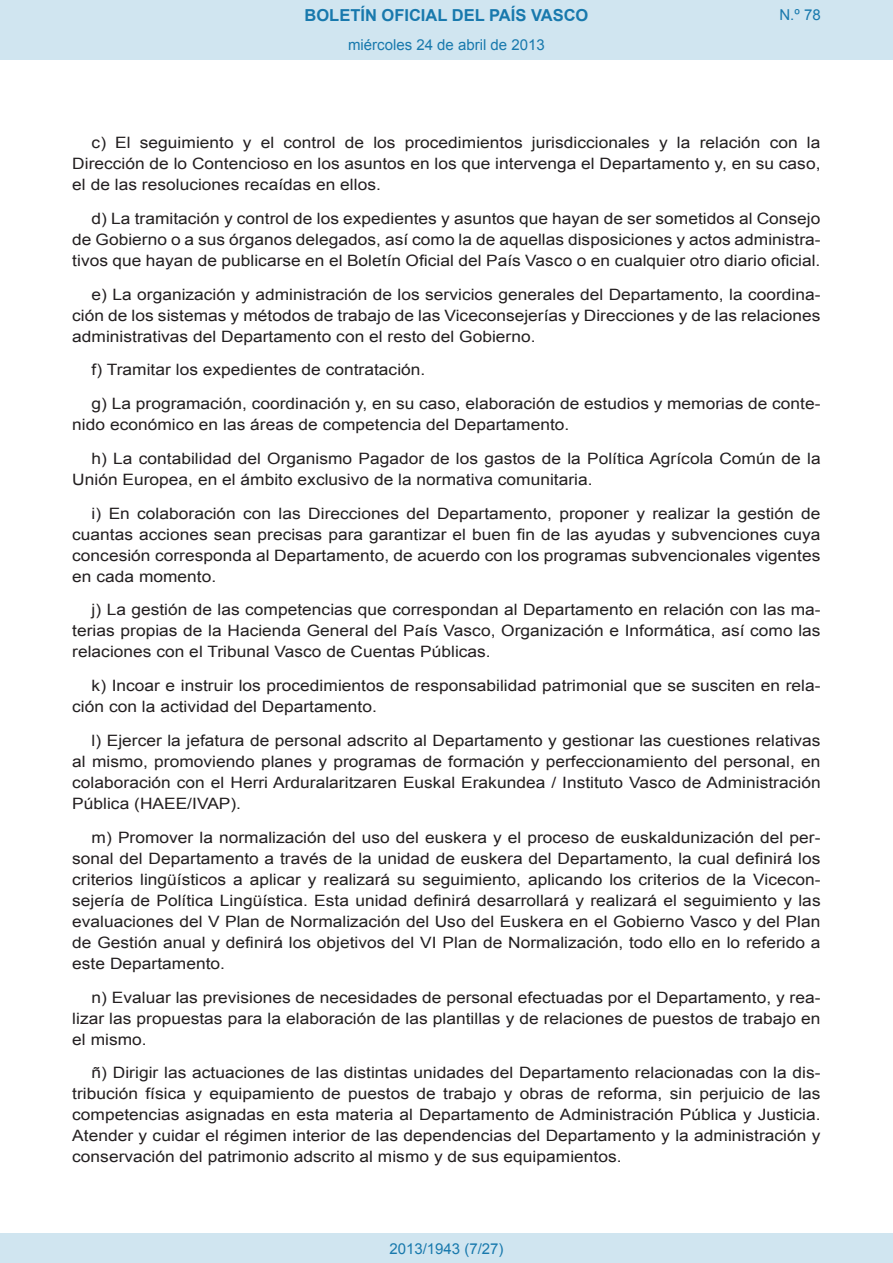
<style>
.page{position:relative;width:893px;height:1263px;background:#fff}
.page>*{position:absolute;margin:0;border:0;box-sizing:border-box;transform-origin:0 0}
.t1{font:700 16.5px "Arial";color:#1879ad}
.BOPVDetalle{font:15.6px/21px "Arial";color:#231f20;text-align:justify;scale:1.11 1}
.Paginacion_Centro{font:15px "Arial";color:#1879ad}
</style>
<div class="page">
<div style="left:0;top:0;width:893px;height:60px;background:#d0e5f0"></div>
<div style="left:0;top:1233px;width:893px;height:30px;background:#d0e5f0"></div>
<p class="t1" style="left:305px;top:4px;width:285px">BOLETÍN OFICIAL DEL PAÍS VASCO</p>
<p class="Paginacion_Centro" style="left:348px;top:35px;width:198px">miércoles 24 de abril de 2013</p>
<p class="Paginacion_Centro" style="left:779px;top:5px;width:43px">N.º 78</p>
<p class="BOPVDetalle" style="left:72px;top:132px;width:676px;text-indent:19px">c) El seguimiento y el control de los procedimientos jurisdiccionales y la relación con la Dirección de lo Contencioso en los asuntos en los que intervenga el Departamento y, en su caso, el de las resoluciones recaídas en ellos.</p>
<p class="BOPVDetalle" style="left:72px;top:208px;width:676px;text-indent:19px">d) La tramitación y control de los expedientes y asuntos que hayan de ser sometidos al Consejo de Gobierno o a sus órganos delegados, así como la de aquellas disposiciones y actos administra&shy;tivos que hayan de publicarse en el Boletín Oficial del País Vasco o en cualquier otro diario oficial.</p>
<p class="BOPVDetalle" style="left:72px;top:284px;width:676px;text-indent:19px">e) La organización y administración de los servicios generales del Departamento, la coordina&shy;ción de los sistemas y métodos de trabajo de las Viceconsejerías y Direcciones y de las relaciones administrativas del Departamento con el resto del Gobierno.</p>
<p class="BOPVDetalle" style="left:92px;top:360px;width:302px">f) Tramitar los expedientes de contratación.</p>
<p class="BOPVDetalle" style="left:72px;top:393px;width:676px;text-indent:19px">g) La programación, coordinación y, en su caso, elaboración de estudios y memorias de conte&shy;nido económico en las áreas de competencia del Departamento.</p>
<p class="BOPVDetalle" style="left:72px;top:448px;width:676px;text-indent:19px">h) La contabilidad del Organismo Pagador de los gastos de la Política Agrícola Común de la<br>Unión Europea, en el ámbito exclusivo de la normativa comunitaria.</p>
<p class="BOPVDetalle" style="left:72px;top:503px;width:676px;text-indent:19px">i) En colaboración con las Direcciones del Departamento, proponer y realizar la gestión de cuantas acciones sean precisas para garantizar el buen fin de las ayudas y subvenciones cuya concesión corresponda al Departamento, de acuerdo con los programas subvencionales vigentes en cada momento.</p>
<p class="BOPVDetalle" style="left:72px;top:600px;width:676px;text-indent:19px">j) La gestión de las competencias que correspondan al Departamento en relación con las ma&shy;terias propias de la Hacienda General del País Vasco, Organización e Informática, así como las relaciones con el Tribunal Vasco de Cuentas Públicas.</p>
<p class="BOPVDetalle" style="left:72px;top:675px;width:676px;text-indent:19px">k) Incoar e instruir los procedimientos de responsabilidad patrimonial que se susciten en rela&shy;ción con la actividad del Departamento.</p>
<p class="BOPVDetalle" style="left:72px;top:730px;width:676px;text-indent:19px">l) Ejercer la jefatura de personal adscrito al Departamento y gestionar las cuestiones relativas al mismo, promoviendo planes y programas de formación y perfeccionamiento del personal, en colaboración con el Herri Arduralaritzaren Euskal Erakundea / Instituto Vasco de Administración Pública (HAEE/IVAP).</p>
<p class="BOPVDetalle" style="left:72px;top:827px;width:676px;text-indent:19px">m) Promover la normalización del uso del euskera y el proceso de euskaldunización del per&shy;sonal del Departamento a través de la unidad de euskera del Departamento, la cual definirá los criterios lingüísticos a aplicar y realizará su seguimiento, aplicando los criterios de la Vicecon&shy;sejería de Política Lingüística. Esta unidad definirá desarrollará y realizará el seguimiento y las evaluaciones del V Plan de Normalización del Uso del Euskera en el Gobierno Vasco y del Plan de Gestión anual y definirá los objetivos del VI Plan de Normalización, todo ello en lo referido a este Departamento.</p>
<p class="BOPVDetalle" style="left:72px;top:987px;width:676px;text-indent:19px">n) Evaluar las previsiones de necesidades de personal efectuadas por el Departamento, y rea&shy;lizar las propuestas para la elaboración de las plantillas y de relaciones de puestos de trabajo en el mismo.</p>
<p class="BOPVDetalle" style="left:72px;top:1062px;width:676px;text-indent:19px">ñ) Dirigir las actuaciones de las distintas unidades del Departamento relacionadas con la dis&shy;tribución física y equipamiento de puestos de trabajo y obras de reforma, sin perjuicio de las competencias asignadas en esta materia al Departamento de Administración Pública y Justicia.<br>Atender y cuidar el régimen interior de las dependencias del Departamento y la administración y conservación del patrimonio adscrito al mismo y de sus equipamientos.</p>
<p class="Paginacion_Centro" style="left:389px;top:1238px;width:116px">2013/1943 (7/27)</p>
</div>
